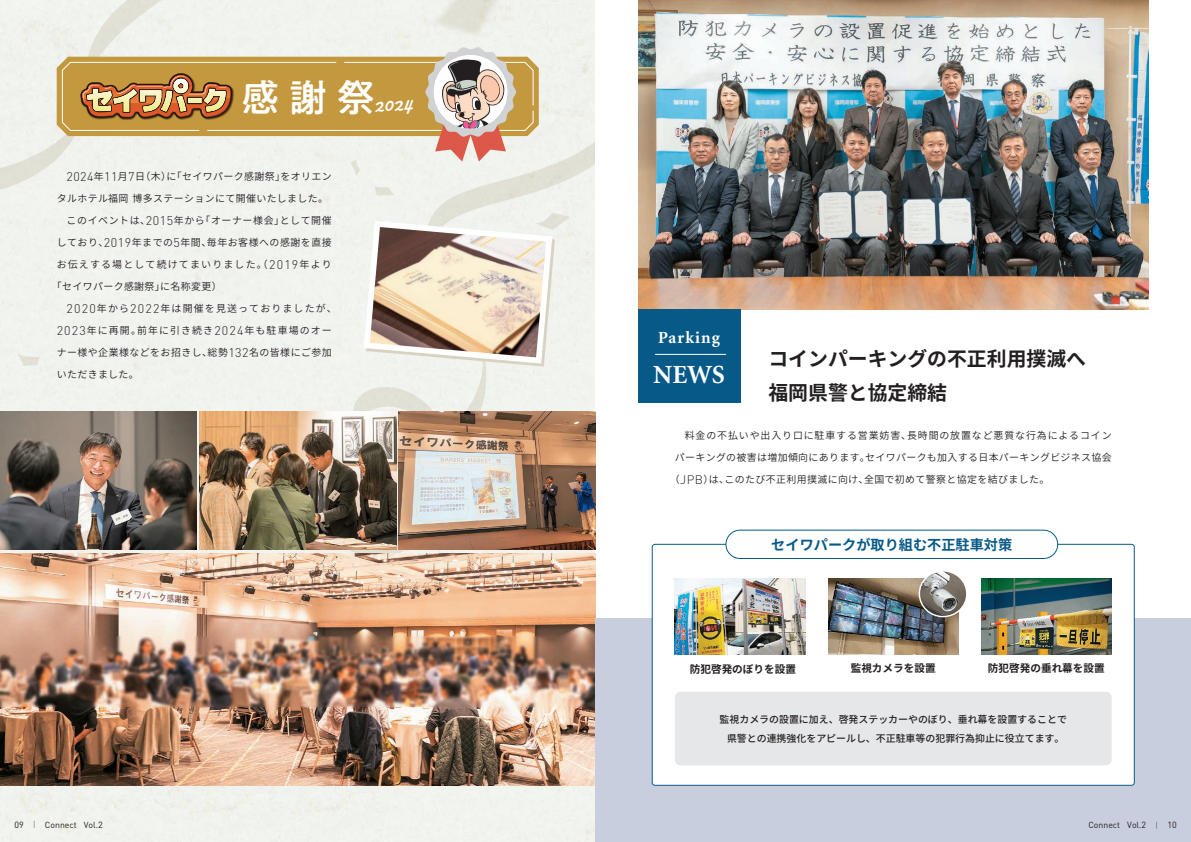
<style>
.page{position:relative;width:1191px;height:842px;background:#fff}
.page>*{position:absolute;margin:0;border:0;box-sizing:border-box;transform-origin:0 0}
.t1{font:500 38.3px "PA1 Gothic Std";color:#fff}
.t2{font:700 26.2px "Minion";color:#fff}
.t3{font:22px "Damion";color:#fff}
.t4{font:700 19.8px/34.7px "Source Han Sans JP";color:#231f20}
.t5{font:700 17px "Minion";letter-spacing:.06em;color:#fff}
.t6{font:700 14.2px "Source Han Sans JP";color:#075a88}
.t7{font:700 10.6px "Source Han Sans JP";color:#231f20}
.t8{font:9.9px "Source Han Sans JP";letter-spacing:.045em;color:#231f20}
.t9{font:500 9.9px/18.4px "Source Han Sans JP";color:#231f20;text-align:center}
.t10{font:9.9px "Source Han Sans JP";letter-spacing:.09em;color:#231f20}
.t11{font:9.9px "Source Han Sans JP";letter-spacing:.11em;color:#231f20}
.t12{font:9.9px "Source Han Sans JP";letter-spacing:.12em;color:#231f20}
.t13{font:9.9px "Source Han Sans JP";letter-spacing:.115em;color:#231f20}
.t14{font:8.7px "DIN Pro";color:#231f20}
.s1{font-family:"DIN Pro";font-weight:300;font-size:12.5px}
.s2{font-family:"DIN Pro";font-weight:300;font-size:12.2px}
.s3{font-size:8.9px}
.s4{font-family:"Source Han Sans JP";font-weight:500;font-size:7.1px}
</style>
<div class="page">
<div style="left:0;top:785px;width:595px;height:57px;background:#f0f3ee"></div>
<img style="left:0;top:557px;width:595px;height:228px">
<svg style="left:0;top:0;width:595px;height:557px"></svg>
<img style="left:0;top:411px;width:197px;height:139px">
<img style="left:199px;top:411px;width:197px;height:139px">
<img style="left:399px;top:411px;width:196px;height:139px">
<div style="left:595px;top:618px;width:596px;height:224px;background:#c8cede"></div>
<div style="left:652px;top:544px;width:482px;height:241px;background:#fff;border-radius:3px"></div>
<div style="left:675px;top:692px;width:436px;height:73px;background:#e6e7e9;border-radius:6px"></div>
<img style="left:638px;top:0;width:510px;height:309px">
<div style="left:638px;top:309px;width:102px;height:94px;background:#075a88"></div>
<hr style="left:655px;top:354px;width:71px;height:1px;background:#fff">
<div style="left:725px;top:530px;width:333px;height:29px;border:1px solid #075a88;border-radius:14px"></div>
<img style="left:828px;top:578px;width:130px;height:77px">
<img style="left:675px;top:578px;width:130px;height:77px">
<img style="left:981px;top:578px;width:130px;height:77px">
<img style="left:919px;top:572px;width:46px;height:45px">
<div style="left:918px;top:570px;width:49px;height:47px;border:1px solid #fff;border-radius:50%"></div>
<p class="t1" style="left:241px;top:75px;width:135px">感謝祭</p>
<p class="t3" style="left:373px;top:90px;width:41px;rotate:-5deg">2024</p>
<p class="t8" style="left:67px;top:171px;width:267px"><span class="s1">2024</span>年<span class="s1">11</span>月<span class="s1">7</span>日（木）に「セイワパーク感謝祭」をオリエン</p>
<p class="t8" style="left:57px;top:193px;width:273px">タルホテル福岡博多ステーションにて開催いたしました。</p>
<p class="t8" style="left:67px;top:215px;width:267px">このイベントは、<span class="s1">2015</span>年から「オーナー様会」として開催</p>
<p class="t8" style="left:57px;top:237px;width:276px">しており、<span class="s1">2019</span>年までの<span class="s1">5</span>年間、毎年お客様への感謝を直接</p>
<p class="t12" style="left:57px;top:259px;width:276px">お伝えする場として続けてまいりました。（<span class="s1">2019</span>年より</p>
<p class="t8" style="left:52px;top:281px;width:172px">「セイワパーク感謝祭」に名称変更）</p>
<p class="t13" style="left:67px;top:303px;width:272px"><span class="s1">2020</span>年から<span class="s1">2022</span>年は開催を見送っておりましたが、</p>
<p class="t11" style="left:57px;top:325px;width:276px"><span class="s1">2023</span>年に再開。前年に引き続き<span class="s1">2024</span>年も駐車場のオー</p>
<p class="t8" style="left:57px;top:347px;width:276px">ナー様や企業様などをお招きし、総勢<span class="s1">132</span>名の皆様にご参加</p>
<p class="t8" style="left:57px;top:369px;width:84px">いただきました。</p>
<p class="t5" style="left:658px;top:329px;width:63px">Parking</p>
<p class="t4" style="left:768px;top:341px;width:319px">コインパーキングの不正利用撲滅へ福岡県警と協定締結</p>
<p class="t10" style="left:685px;top:430px;width:428px">料金の不払いや出入り口に駐車する営業妨害、長時間の放置など悪質な行為によるコイン</p>
<p class="t8" style="left:675px;top:452px;width:438px">パーキングの被害は増加傾向にあります。セイワパークも加入する日本パーキングビジネス協会</p>
<p class="t8" style="left:670px;top:474px;width:381px">（<span class="s2">JPB</span>）は、このたび不正利用撲滅に向け、全国で初めて警察と協定を結びました。</p>
<p class="t2" style="left:653px;top:361px;width:73px">NEWS</p>
<p class="t6" style="left:771px;top:537px;width:242px">セイワパークが取り組む不正駐車対策</p>
<p class="t7" style="left:690px;top:663px;width:108px">防犯啓発のぼりを設置</p>
<p class="t7" style="left:850px;top:662px;width:87px">監視カメラを設置</p>
<p class="t7" style="left:988px;top:662px;width:118px">防犯啓発の垂れ幕を設置</p>
<p class="t9" style="left:719px;top:711px;width:349px">監視カメラの設置に加え、啓発ステッカーやのぼり、垂れ幕を設置することで県警との連携強化をアピールし、不正駐車等の犯罪行為抑止に役立てます。</p>
<p class="t14" style="left:14px;top:819px;width:90px"><span class="s3">09</span><span class="s4">　｜　</span>Connect Vol.<span class="s3">2</span></p>
<p class="t14" style="left:1088px;top:819px;width:90px">Connect Vol.<span class="s3">2</span><span class="s4">　｜　</span><span class="s3">10</span></p>
</div>
